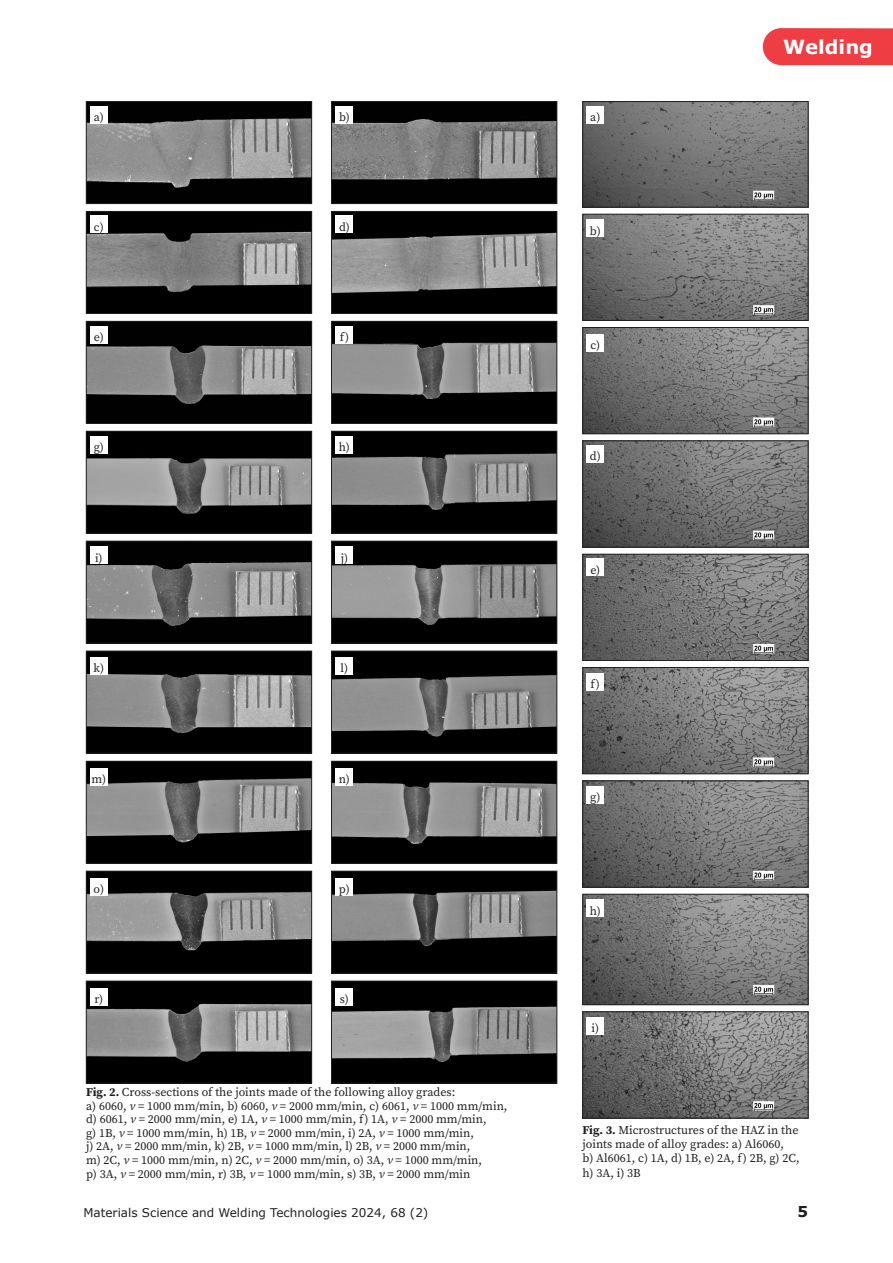
<style>
.page{position:relative;width:893px;height:1263px;background:#fff}
.page>*{position:absolute;margin:0;border:0;box-sizing:border-box;transform-origin:0 0}
.t1{font:700 19.65px "Verdana";color:#fff}
.t2{font:700 15px "Verdana";color:#231f20}
.Podpis_rys{font:12px/13.6px "Source Serif Pro";color:#231f20}
.Tabela_tekst{font:12px "Source Serif Pro";color:#231f20}
.t3{font:12px "Verdana";color:#231f20}
.s1{font-weight:700}
.s2{font-style:italic}
</style>
<div class="page">
<img style="left:88px;top:103px;width:222px;height:99px">
<div style="left:86px;top:101px;width:226px;height:103px;border:1px solid #231f20"></div>
<img style="left:333px;top:103px;width:222px;height:99px">
<div style="left:331px;top:101px;width:226px;height:103px;border:1px solid #231f20"></div>
<img style="left:88px;top:213px;width:222px;height:99px">
<div style="left:86px;top:211px;width:226px;height:103px;border:1px solid #231f20"></div>
<img style="left:333px;top:213px;width:222px;height:99px">
<div style="left:331px;top:211px;width:226px;height:103px;border:1px solid #231f20"></div>
<img style="left:88px;top:323px;width:222px;height:99px">
<div style="left:86px;top:321px;width:226px;height:103px;border:1px solid #231f20"></div>
<img style="left:333px;top:323px;width:222px;height:99px">
<div style="left:331px;top:321px;width:226px;height:103px;border:1px solid #231f20"></div>
<img style="left:88px;top:433px;width:222px;height:98px">
<div style="left:86px;top:431px;width:226px;height:102px;border:1px solid #231f20"></div>
<img style="left:333px;top:433px;width:222px;height:98px">
<div style="left:331px;top:431px;width:226px;height:102px;border:1px solid #231f20"></div>
<img style="left:88px;top:543px;width:222px;height:98px">
<div style="left:86px;top:541px;width:226px;height:102px;border:1px solid #231f20"></div>
<img style="left:333px;top:543px;width:222px;height:98px">
<div style="left:331px;top:541px;width:226px;height:102px;border:1px solid #231f20"></div>
<img style="left:88px;top:653px;width:222px;height:98px">
<div style="left:86px;top:651px;width:226px;height:102px;border:1px solid #231f20"></div>
<img style="left:333px;top:653px;width:222px;height:98px">
<div style="left:331px;top:651px;width:226px;height:102px;border:1px solid #231f20"></div>
<img style="left:88px;top:763px;width:222px;height:98px">
<div style="left:86px;top:761px;width:226px;height:102px;border:1px solid #231f20"></div>
<img style="left:333px;top:763px;width:222px;height:98px">
<div style="left:331px;top:761px;width:226px;height:102px;border:1px solid #231f20"></div>
<img style="left:88px;top:873px;width:222px;height:98px">
<div style="left:86px;top:871px;width:226px;height:102px;border:1px solid #231f20"></div>
<img style="left:333px;top:873px;width:222px;height:98px">
<div style="left:331px;top:871px;width:226px;height:102px;border:1px solid #231f20"></div>
<img style="left:88px;top:983px;width:222px;height:98px">
<div style="left:86px;top:981px;width:226px;height:102px;border:1px solid #231f20"></div>
<img style="left:333px;top:983px;width:222px;height:98px">
<div style="left:331px;top:981px;width:226px;height:102px;border:1px solid #231f20"></div>
<img style="left:585px;top:103px;width:221px;height:102px">
<div style="left:583px;top:101px;width:225px;height:106px;border:1px solid #231f20"></div>
<img style="left:585px;top:216px;width:221px;height:103px">
<div style="left:583px;top:214px;width:225px;height:107px;border:1px solid #231f20"></div>
<img style="left:585px;top:329px;width:221px;height:103px">
<div style="left:583px;top:327px;width:225px;height:107px;border:1px solid #231f20"></div>
<img style="left:585px;top:443px;width:221px;height:102px">
<div style="left:583px;top:441px;width:225px;height:106px;border:1px solid #231f20"></div>
<img style="left:585px;top:556px;width:221px;height:103px">
<div style="left:583px;top:554px;width:225px;height:107px;border:1px solid #231f20"></div>
<img style="left:585px;top:669px;width:221px;height:103px">
<div style="left:583px;top:667px;width:225px;height:107px;border:1px solid #231f20"></div>
<img style="left:585px;top:783px;width:221px;height:102px">
<div style="left:583px;top:781px;width:225px;height:106px;border:1px solid #231f20"></div>
<img style="left:585px;top:896px;width:221px;height:107px">
<div style="left:583px;top:894px;width:225px;height:111px;border:1px solid #231f20"></div>
<img style="left:585px;top:1013px;width:221px;height:103px">
<div style="left:583px;top:1011px;width:225px;height:107px;border:1px solid #231f20"></div>
<div style="left:90px;top:106px;width:17px;height:17px;background:#fff"></div>
<div style="left:90px;top:216px;width:17px;height:17px;background:#fff"></div>
<div style="left:90px;top:326px;width:17px;height:17px;background:#fff"></div>
<div style="left:90px;top:436px;width:17px;height:17px;background:#fff"></div>
<div style="left:90px;top:547px;width:17px;height:17px;background:#fff"></div>
<div style="left:90px;top:657px;width:17px;height:17px;background:#fff"></div>
<div style="left:90px;top:768px;width:17px;height:17px;background:#fff"></div>
<div style="left:90px;top:878px;width:17px;height:17px;background:#fff"></div>
<div style="left:90px;top:989px;width:17px;height:17px;background:#fff"></div>
<div style="left:336px;top:106px;width:17px;height:17px;background:#fff"></div>
<div style="left:336px;top:216px;width:17px;height:17px;background:#fff"></div>
<div style="left:336px;top:326px;width:17px;height:17px;background:#fff"></div>
<div style="left:336px;top:436px;width:17px;height:17px;background:#fff"></div>
<div style="left:336px;top:547px;width:17px;height:17px;background:#fff"></div>
<div style="left:336px;top:657px;width:17px;height:17px;background:#fff"></div>
<div style="left:336px;top:768px;width:17px;height:17px;background:#fff"></div>
<div style="left:336px;top:878px;width:17px;height:17px;background:#fff"></div>
<div style="left:336px;top:989px;width:17px;height:17px;background:#fff"></div>
<div style="left:587px;top:106px;width:17px;height:17px;background:#fff"></div>
<div style="left:587px;top:220px;width:17px;height:17px;background:#fff"></div>
<div style="left:587px;top:334px;width:17px;height:17px;background:#fff"></div>
<div style="left:587px;top:445px;width:17px;height:17px;background:#fff"></div>
<div style="left:587px;top:559px;width:17px;height:17px;background:#fff"></div>
<div style="left:587px;top:673px;width:17px;height:17px;background:#fff"></div>
<div style="left:587px;top:786px;width:17px;height:17px;background:#fff"></div>
<div style="left:587px;top:900px;width:17px;height:17px;background:#fff"></div>
<div style="left:587px;top:1017px;width:17px;height:17px;background:#fff"></div>
<div style="left:763px;top:28px;width:130px;height:37px;background:#ee3d43"></div>
<p class="Tabela_tekst" style="left:94px;top:109px;width:12px">a)</p>
<p class="Tabela_tekst" style="left:339px;top:109px;width:12px">b)</p>
<p class="Tabela_tekst" style="left:94px;top:218px;width:11px">c)</p>
<p class="Tabela_tekst" style="left:339px;top:218px;width:12px">d)</p>
<p class="Tabela_tekst" style="left:94px;top:329px;width:11px">e)</p>
<p class="Tabela_tekst" style="left:340px;top:329px;width:11px">f)</p>
<p class="Tabela_tekst" style="left:94px;top:439px;width:12px">g)</p>
<p class="Tabela_tekst" style="left:339px;top:439px;width:13px">h)</p>
<p class="Tabela_tekst" style="left:95px;top:550px;width:9px">i)</p>
<p class="Tabela_tekst" style="left:341px;top:550px;width:9px">j)</p>
<p class="Tabela_tekst" style="left:94px;top:660px;width:12px">k)</p>
<p class="Tabela_tekst" style="left:341px;top:660px;width:9px">l)</p>
<p class="Tabela_tekst" style="left:91px;top:771px;width:16px">m)</p>
<p class="Tabela_tekst" style="left:339px;top:771px;width:13px">n)</p>
<p class="Tabela_tekst" style="left:94px;top:881px;width:12px">o)</p>
<p class="Tabela_tekst" style="left:339px;top:881px;width:12px">p)</p>
<p class="Tabela_tekst" style="left:94px;top:991px;width:10px">r)</p>
<p class="Tabela_tekst" style="left:340px;top:991px;width:11px">s)</p>
<p class="Podpis_rys" style="left:86px;top:1085px;width:423px"><span class="s1">Fig. 2.</span> Cross-sections of the joints made of the following alloy grades:<br>a) 6060, <span class="s2">v</span> = 1000 mm/min, b) 6060, <span class="s2">v</span> = 2000 mm/min, c) 6061, <span class="s2">v</span> = 1000 mm/min, d) 6061, <span class="s2">v</span> = 2000 mm/min, e) 1A, <span class="s2">v</span> = 1000 mm/min, f) 1A, <span class="s2">v</span> = 2000 mm/min,<br>g) 1B, <span class="s2">v</span> = 1000 mm/min, h) 1B, <span class="s2">v</span> = 2000 mm/min, i) 2A, <span class="s2">v</span> = 1000 mm/min,<br>j) 2A, <span class="s2">v</span> = 2000 mm/min, k) 2B, <span class="s2">v</span> = 1000 mm/min, l) 2B, <span class="s2">v</span> = 2000 mm/min,<br>m) 2C, <span class="s2">v</span> = 1000 mm/min, n) 2C, <span class="s2">v</span> = 2000 mm/min, o) 3A, <span class="s2">v</span> = 1000 mm/min,<br>p) 3A, <span class="s2">v</span> = 2000 mm/min, r) 3B, <span class="s2">v</span> = 1000 mm/min, s) 3B, <span class="s2">v</span> = 2000 mm/min</p>
<p class="Tabela_tekst" style="left:590px;top:109px;width:12px">a)</p>
<p class="Tabela_tekst" style="left:590px;top:223px;width:12px">b)</p>
<p class="Tabela_tekst" style="left:590px;top:337px;width:11px">c)</p>
<p class="Tabela_tekst" style="left:590px;top:448px;width:12px">d)</p>
<p class="Tabela_tekst" style="left:590px;top:561px;width:11px">e)</p>
<p class="Tabela_tekst" style="left:591px;top:676px;width:11px">f)</p>
<p class="Tabela_tekst" style="left:590px;top:789px;width:12px">g)</p>
<p class="Tabela_tekst" style="left:590px;top:902px;width:13px">h)</p>
<p class="Tabela_tekst" style="left:591px;top:1020px;width:9px">i)</p>
<h1 class="t1" style="left:783px;top:33px;width:91px">Welding</h1>
<p class="Podpis_rys" style="left:583px;top:1122px;width:219px;line-height:14.4px"><span class="s1">Fig. 3.</span> Microstructures of the HAZ in the joints made of alloy grades: a) Al6060,<br>b) Al6061, c) 1A, d) 1B, e) 2A, f) 2B, g) 2C, h) 3A, i) 3B</p>
<p class="t3" style="left:83px;top:1204px;width:347px">Materials Science and Welding Technologies 2024, 68 (2)</p>
<p class="t2" style="left:797px;top:1201px;width:12px">5</p>
</div>
